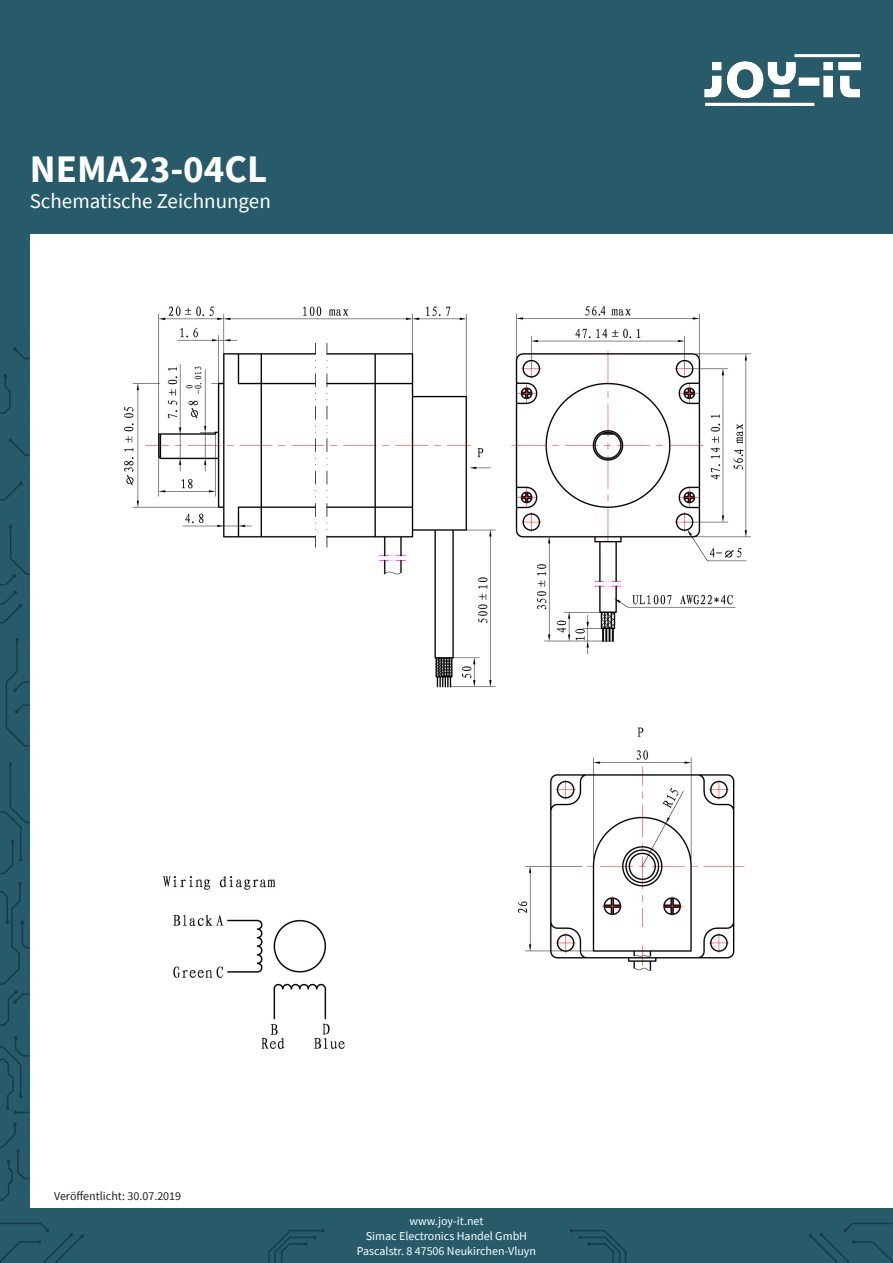
<style>
.page{position:relative;width:893px;height:1263px;background:#fff}
.page>*{position:absolute;margin:0;border:0;box-sizing:border-box;transform-origin:0 0}
.t1{font:700 39px "Source Sans Pro";color:#fff}
.t2{font:21px "Source Sans Pro";color:#fff}
.t3{font:12px "Source Sans Pro";color:#fff}
.t4{font:12px "Source Sans Pro";color:#231f20}
</style>
<div class="page">
<div style="left:0;top:0;width:893px;height:234px;background:#275b6a"></div>
<img style="left:704px;top:54px;width:158px;height:52px">
<div style="left:0;top:208px;width:30px;height:1001px;background:#275b6a"></div>
<svg style="left:0;top:1122px;width:30px;height:79px"></svg>
<svg style="left:0;top:1036px;width:30px;height:78px"></svg>
<svg style="left:0;top:882px;width:30px;height:144px"></svg>
<svg style="left:0;top:762px;width:30px;height:112px"></svg>
<svg style="left:5px;top:638px;width:25px;height:109px"></svg>
<svg style="left:0;top:525px;width:30px;height:99px"></svg>
<svg style="left:0;top:482px;width:23px;height:19px"></svg>
<svg style="left:9px;top:438px;width:21px;height:18px"></svg>
<svg style="left:0;top:374px;width:11px;height:40px"></svg>
<svg style="left:13px;top:347px;width:17px;height:12px"></svg>
<div style="left:0;top:1209px;width:893px;height:54px;background:#275b6a"></div>
<svg style="left:268px;top:1229px;width:57px;height:34px"></svg>
<svg style="left:570px;top:1229px;width:57px;height:34px"></svg>
<svg style="left:0;top:1223px;width:84px;height:40px"></svg>
<svg style="left:809px;top:1223px;width:84px;height:40px"></svg>
<img style="left:124px;top:306px;width:626px;height:664px">
<img style="left:163px;top:877px;width:182px;height:172px">
<p class="t1" style="left:30px;top:143px;width:239px">NEMA23-04CL</p>
<p class="t2" style="left:30px;top:187px;width:243px">Schematische Zeichnungen</p>
<p class="t4" style="left:54px;top:1188px;width:129px">Veröffentlicht: 30.07.2019</p>
<p class="t3" style="left:409px;top:1213px;width:75px">www.joy-it.net</p>
<p class="t3" style="left:366px;top:1228px;width:163px">Simac Electronics Handel GmbH</p>
<p class="t3" style="left:357px;top:1243px;width:181px">Pascalstr. 8 47506 Neukirchen-Vluyn</p>
</div>
